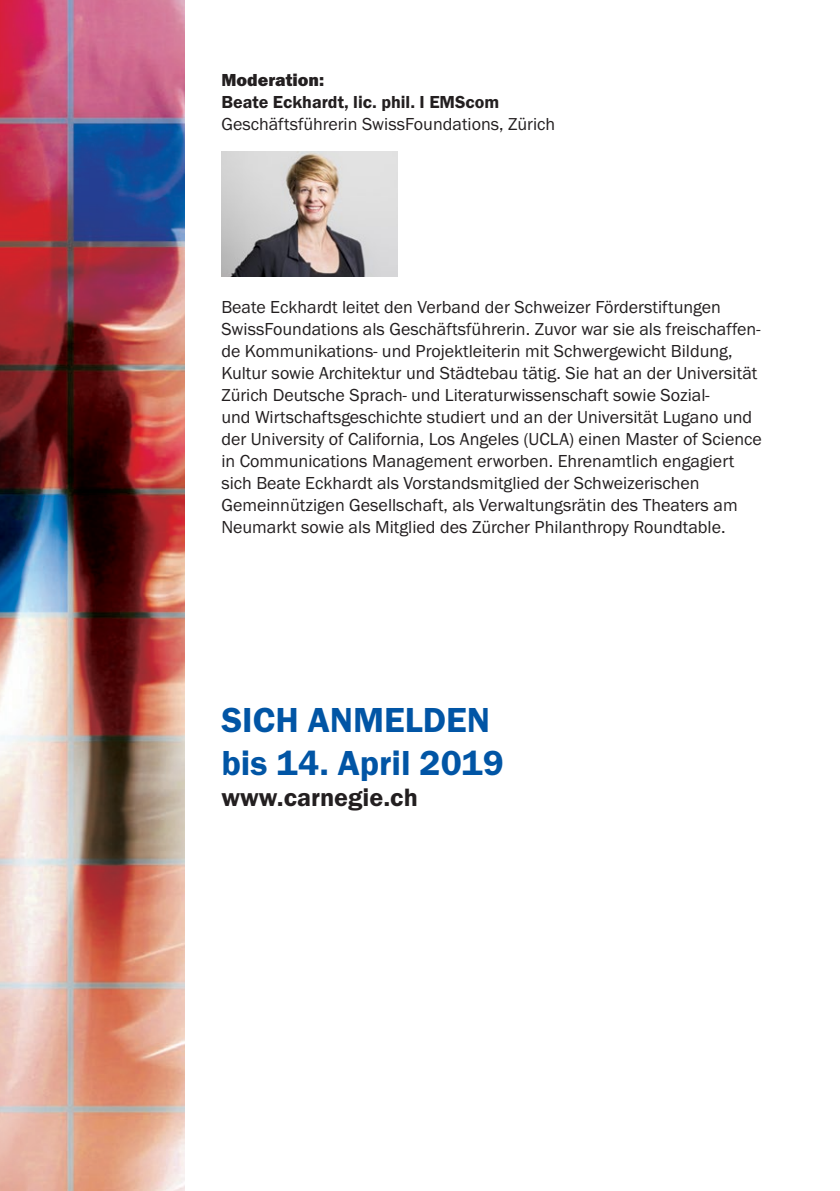
<style>
.page{position:relative;width:840px;height:1191px;background:#fff}
.page>*{position:absolute;margin:0;border:0;box-sizing:border-box;transform-origin:0 0}
.t1{font:600 36px/43.2px "Franklin Gothic Itc T";color:#0155a5}
.t2{font:600 26px "Franklin Gothic Itc T";color:#231f20}
.t3{font:18px/22px "Franklin Gothic Itc T";color:#231f20}
.t4{font:600 18px "Franklin Gothic Itc T";color:#231f20}
.t5{font:800 18px "Franklin Gothic Itc T";color:#231f20}
</style>
<div class="page">
<img style="left:0;top:0;width:184px;height:1191px">
<img style="left:221px;top:151px;width:176px;height:125px">
<p class="t5" style="left:221px;top:69px;width:104px">Moderation:</p>
<p class="t4" style="left:221px;top:91px;width:279px">Beate Eckhardt, lic. phil. I EMScom</p>
<p class="t3" style="left:221px;top:113px;width:335px">Geschäftsführerin SwissFoundations, Zürich</p>
<p class="t3" style="left:221px;top:296px;width:542px">Beate Eckhardt leitet den Verband der Schweizer Förderstiftungen SwissFoundations als Geschäftsführerin. Zuvor war sie als freischaffen&shy;de Kommunikations- und Projektleiterin mit Schwergewicht Bildung, Kultur sowie Architektur und Städtebau tätig. Sie hat an der Universität Zürich Deutsche Sprach- und Literaturwissenschaft sowie Sozial-<br>und Wirtschaftsgeschichte studiert und an der Universität Lugano und der University of California, Los Angeles (UCLA) einen Master of Science in Communications Management erworben. Ehrenamtlich engagiert sich Beate Eckhardt als Vorstandsmitglied der Schweizerischen Gemeinnützigen Gesellschaft, als Verwaltungsrätin des Theaters am Neumarkt sowie als Mitglied des Zürcher Philanthropy Roundtable.</p>
<h1 class="t1" style="left:221px;top:697px;width:284px">SICH ANMELDEN bis 14. April 2019</h1>
<h2 class="t2" style="left:221px;top:782px;width:198px">www.carnegie.ch</h2>
</div>
